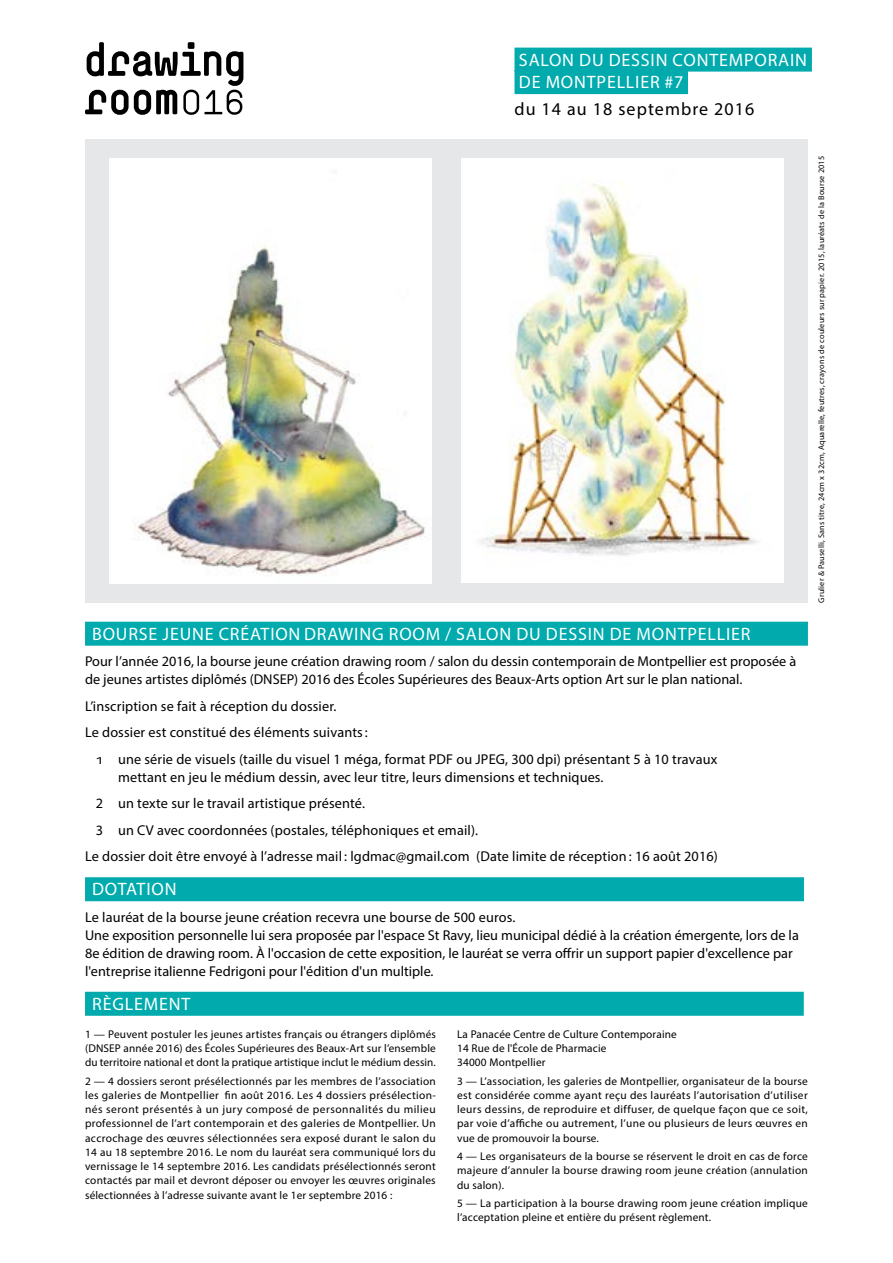
<style>
.page{position:relative;width:893px;height:1263px;background:#fff}
.page>*{position:absolute;margin:0;border:0;box-sizing:border-box;transform-origin:0 0}
.t1{font:18px/22.5px "Myriad Pro";letter-spacing:.045em;color:#fff}
.t2{font:18px "Myriad Pro";letter-spacing:.06em;color:#000}
.t3{font:14.25px/18px "Myriad Pro";color:#000}
.t4{font:11.25px/14.2px "Myriad Pro";letter-spacing:.015em;color:#000;text-align:justify}
.t5{font:8.25px "Myriad Pro";letter-spacing:.02em;color:#000}
</style>
<div class="page">
<div style="left:85px;top:139px;width:723px;height:464px;background:#e6e7e8"></div>
<div style="left:514px;top:48px;width:298px;height:24px;background:#00aaad"></div>
<div style="left:514px;top:70px;width:174px;height:24px;background:#00aaad"></div>
<div style="left:85px;top:622px;width:723px;height:24px;background:#00aaad"></div>
<div style="left:85px;top:877px;width:719px;height:24px;background:#00aaad"></div>
<div style="left:85px;top:992px;width:719px;height:24px;background:#00aaad"></div>
<img style="left:461px;top:159px;width:323px;height:423px">
<img style="left:109px;top:159px;width:323px;height:424px">
<svg style="left:85px;top:42px;width:158px;height:73px"></svg>
<h1 class="t1" style="left:519px;top:48px;width:290px">SALON DU DESSIN CONTEMPORAIN<br>DE MONTPELLIER #7</h1>
<h1 class="t2" style="left:514px;top:98px;width:241px">du 14 au 18 septembre 2016</h1>
<h1 class="t1" style="left:92px;top:622px;width:169px">BOURSE JEUNE CRéationdra</h1>
<h1 class="t1" style="left:338px;top:622px;width:64px">wing room</h1>
<h1 class="t1" style="left:445px;top:622px;width:33px">/ Salon</h1>
<h1 class="t1" style="left:516px;top:622px;width:51px">du Dessi</h1>
<h1 class="t1" style="left:593px;top:622px;width:70px">N de Montpellier</h1>
<p class="t3" style="left:85px;top:652px;width:713px">Pour l’année 2016, la bourse jeune création drawing room / salon du dessin contemporain de Montpellier est proposée à de jeunes artistes diplômés (DNSEP) 2016 des Écoles Supérieures des Beaux-Arts option Art sur le plan national.</p>
<p class="t3" style="left:85px;top:697px;width:253px">L’inscription se fait à réception du dossier.</p>
<p class="t3" style="left:85px;top:723px;width:284px">Le dossier est constitué des éléments suivants:</p>
<p class="t3" style="left:96px;top:750px;width:623px">1 une série de visuels (taille du visuel 1 méga, format PDF ou JPEG, 300 dpi) présentant 5 à 10 travaux</p>
<p class="t3" style="left:118px;top:768px;width:487px">mettant en jeu le médium dessin, avec leur titre, leurs dimensions et techniques.</p>
<p class="t3" style="left:96px;top:794px;width:271px">2 un texte sur le travail artistique présenté.</p>
<p class="t3" style="left:96px;top:821px;width:384px">3 un CV avec coordonnées (postales, téléphoniques et email).</p>
<p class="t3" style="left:85px;top:847px;width:634px">Le dossier doit être envoyé à l’adresse mail : lgdmac@gmail.com (Date limite de réception : 16 août 2016)</p>
<h1 class="t1" style="left:92px;top:878px;width:24px">Dotatio</h1>
<h1 class="t1" style="left:165px;top:878px;width:13px">N</h1>
<p class="t3" style="left:85px;top:908px;width:715px">Le lauréat de la bourse jeune création recevra une bourse de 500 euros.<br>Une exposition personnelle lui sera proposée par l'espace St Ravy, lieu municipal dédié à la création émergente, lors de la 8e édition de drawing room. À l'occasion de cette exposition, le lauréat se verra offrir un support papier d'excellence par l'entreprise italienne Fedrigoni pour l'édition d'un multiple.</p>
<h1 class="t1" style="left:92px;top:992px;width:45px">Règlement</h1>
<p class="t4" style="left:85px;top:1026px;width:352px">1 — Peuvent postuler les jeunes artistes français ou étrangers diplômés (DNSEP année 2016) des Écoles Supérieures des Beaux-Art sur l’ensemble du territoire national et dont la pratique artistique inclut le médium dessin.</p>
<p class="t4" style="left:85px;top:1073px;width:352px">2 — 4 dossiers seront présélectionnés par les membres de l’association les galeries de Montpellier fin août 2016. Les 4 dossiers présélection&shy;nés seront présentés à un jury composé de personnalités du milieu professionnel de l’art contemporain et des galeries de Montpellier. Un accrochage des œuvres sélectionnées sera exposé durant le salon du 14 au 18 septembre 2016. Le nom du lauréat sera communiqué lors du vernissage le 14 septembre 2016. Les candidats présélectionnés seront contactés par mail et devront déposer ou envoyer les œuvres originales sélectionnées à l’adresse suivante avant le 1er septembre 2016 :</p>
<p class="t4" style="left:457px;top:1026px;width:221px;text-align:left">La Panacée Centre de Culture Contemporaine<br>14 Rue de l'École de Pharmacie<br>34000 Montpellier</p>
<p class="t4" style="left:457px;top:1073px;width:352px">3 — L’association, les galeries de Montpellier, organisateur de la bourse est considérée comme ayant reçu des lauréats l’autorisation d’utiliser leurs dessins, de reproduire et diffuser, de quelque façon que ce soit, par voie d’affiche ou autrement, l’une ou plusieurs de leurs œuvres en vue de promouvoir la bourse.</p>
<p class="t4" style="left:457px;top:1149px;width:352px">4 — Les organisateurs de la bourse se réservent le droit en cas de force majeure d’annuler la bourse drawing room jeune création (annulation du salon).</p>
<p class="t4" style="left:457px;top:1196px;width:352px">5 — La participation à la bourse drawing room jeune création implique l’acceptation pleine et entière du présent règlement.</p>
<p class="t5" style="left:816px;top:603px;width:448px;rotate:-90deg">Grulier &amp; Pauselli, Sans titre, 24cm x 32cm, Aquarelle, feutres, crayons de couleurs sur papier. 2015, lauréats de la Bourse 2015</p>
</div>
